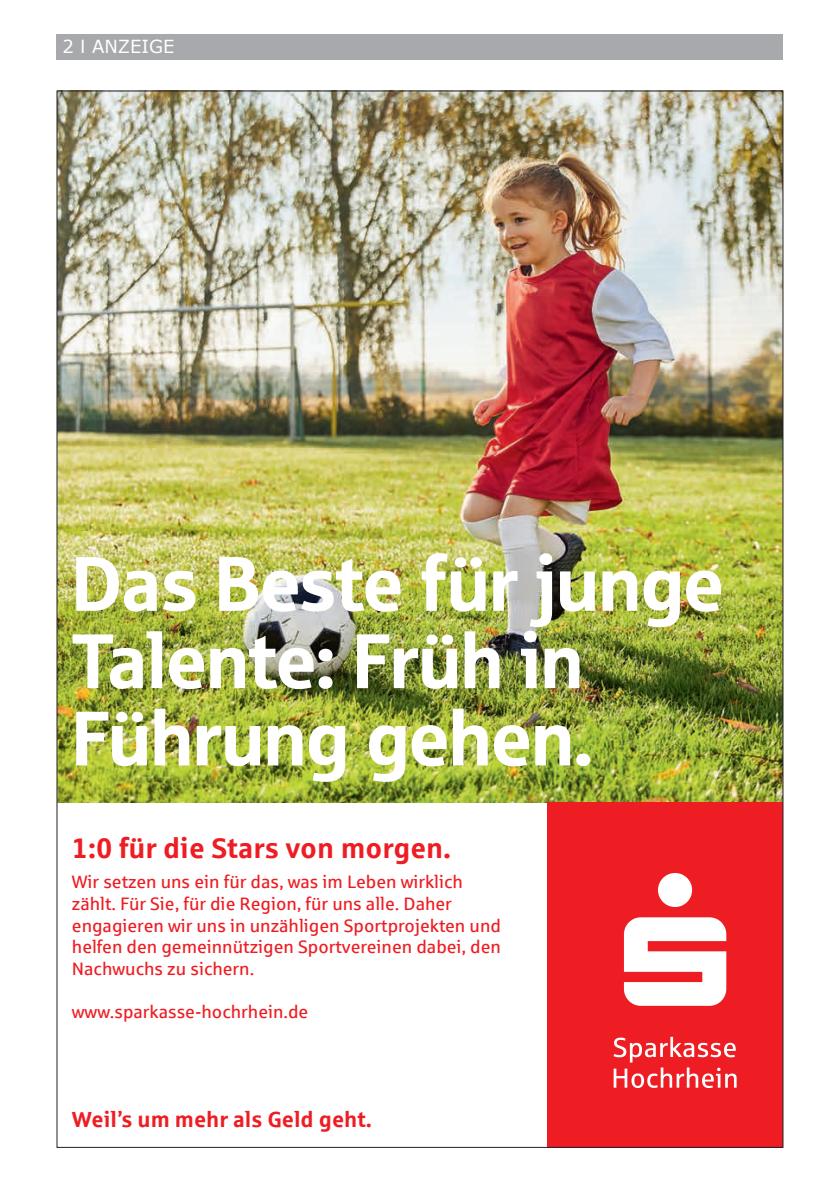
<style>
.page{position:relative;width:840px;height:1191px;background:#fff}
.page>*{position:absolute;margin:0;border:0;box-sizing:border-box;transform-origin:0 0}
.t1{font:77.2px/77.2px "Sparkasse Head";color:#fff}
.t2{font:700 28.4px "Sparkasse Rg";color:#ee1d23}
.t3{font:700 21.8px "Sparkasse Rg";color:#ee1d23}
.t4{font:18px/21.6px "Sparkasse Rg";color:#ee1d23}
.t5{font:18px "Verdana";color:#fff}
</style>
<div class="page">
<div style="left:57px;top:34px;width:725px;height:25px;background:#a8a9ad"></div>
<img style="left:59px;top:93px;width:721px;height:1052px">
<p class="t5" style="left:62px;top:35px;width:113px">2 I ANZEIGE</p>
<p class="t1" style="left:72px;top:542px;width:652px">Das Beste für junge<br>Talente: Früh in<br>Führung gehen.</p>
<p class="t2" style="left:72px;top:830px;width:380px">1:0 für die Stars von morgen.</p>
<p class="t4" style="left:72px;top:871px;width:430px">Wir setzen uns ein für das, was im Leben wirklich zählt. Für Sie, für die Region, für uns alle. Daher engagieren wir uns in unzähligen Sportprojekten und helfen den gemeinnützigen Sportvereinen dabei, den Nachwuchs zu sichern.</p>
<p class="t4" style="left:72px;top:1000px;width:238px">www.sparkasse-hochrhein.de</p>
<p class="t3" style="left:72px;top:1105px;width:301px">Weil’s um mehr als Geld geht.</p>
</div>
